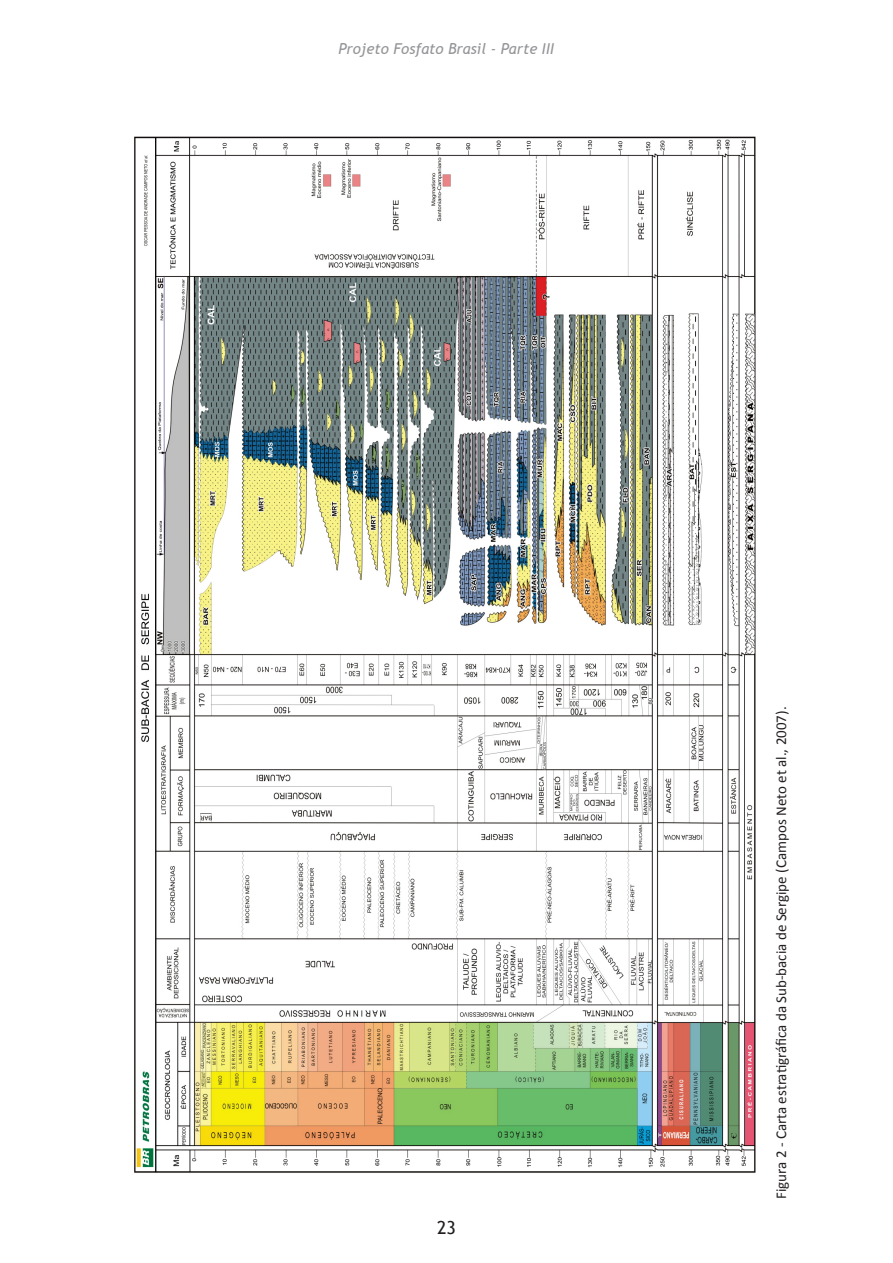
<style>
.page{position:relative;width:893px;height:1263px;background:#fff}
.page>*{position:absolute;margin:0;border:0;box-sizing:border-box;transform-origin:0 0}
.t1{font:18px "Trebuchet MS";color:#231f20}
.Corpo_de_texto{font:15px "Calibri";color:#231f20}
.t2{font:italic 15px "Trebuchet MS";color:#939598}
</style>
<div class="page">
<img style="left:134px;top:136px;width:622px;height:1037px">
<p class="t2" style="left:338px;top:39px;width:217px">Projeto Fosfato Brasil - Parte III</p>
<p class="t1" style="left:437px;top:1216px;width:20px">23</p>
<p class="Corpo_de_texto" style="left:772px;top:1199px;width:494px;rotate:-90deg">Figura 2 - Carta estratigráfica da Sub-bacia de Sergipe (Campos Neto et al., 2007).</p>
</div>
